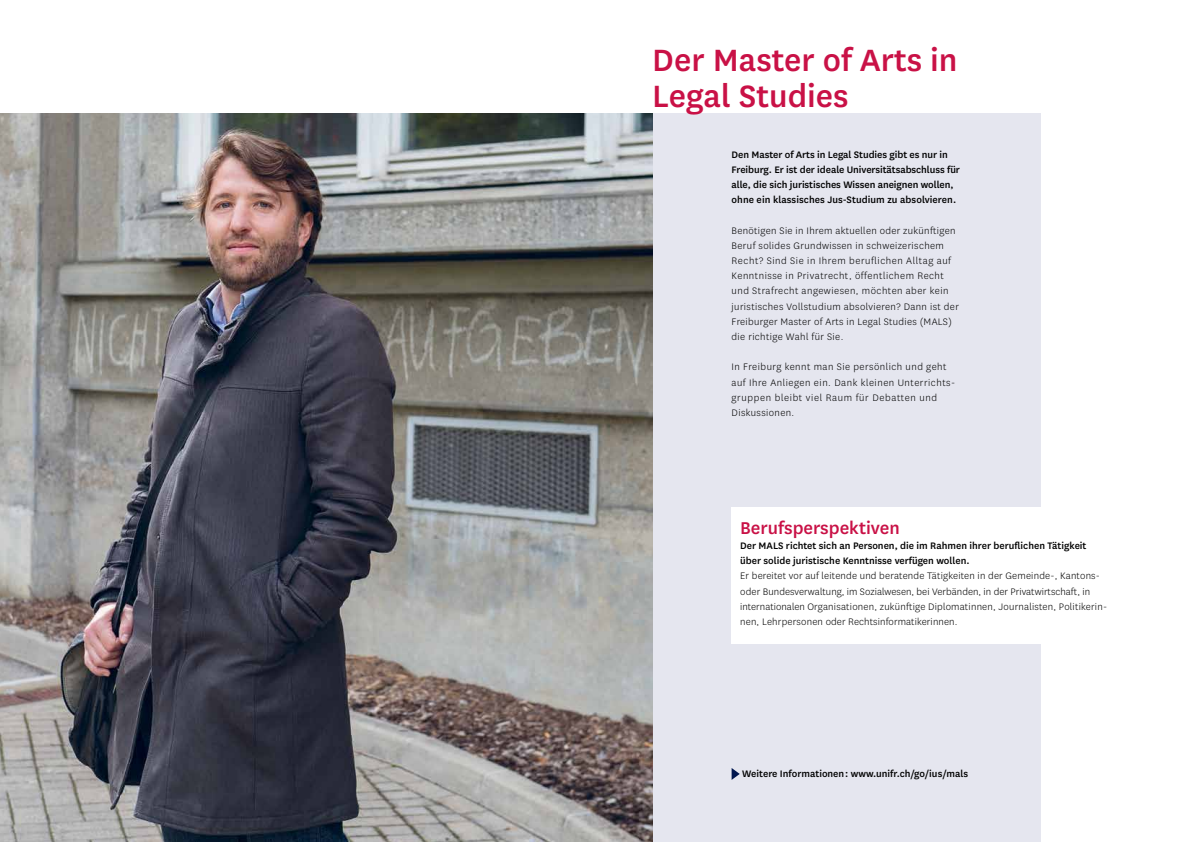
<style>
.page{position:relative;width:1191px;height:842px;background:#fff}
.page>*{position:absolute;margin:0;border:0;box-sizing:border-box;transform-origin:0 0}
.t1{font:500 36px/36px "National Uni Fr";color:#c91146}
.t2{font:500 20px "National Uni Fr";color:#c91146}
.t3{font:500 11px/15.2px "National Uni Fr";color:#000}
.t4{font:300 11px/15.2px "National Uni Fr";letter-spacing:.03em;color:#000}
.t5{font:300 11px/15.2px "National Uni Fr";letter-spacing:.01em;color:#000}
.t6{font:300 11px/15.2px "National Uni Fr";letter-spacing:.05em;color:#000}
</style>
<div class="page">
<div style="left:652px;top:113px;width:388px;height:729px;background:#e5e6ef"></div>
<div style="left:731px;top:507px;width:389px;height:137px;background:#fff"></div>
<img style="left:0;top:113px;width:652px;height:729px">
<svg style="left:731px;top:768px;width:8px;height:12px"></svg>
<h1 class="t1" style="left:652px;top:40px;width:307px">Der Master of Arts in<br>Legal Studies</h1>
<p class="t3" style="left:731px;top:146px;width:230px">Den Master of Arts in Legal Studies gibt es nur in Freiburg. Er ist der ideale Universitätsabschluss für alle, die sich juristisches Wissen aneignen wollen, ohne ein klassisches Jus-Studium zu absolvieren.</p>
<p class="t4" style="left:731px;top:222px;width:229px">Benötigen Sie in Ihrem aktuellen oder zukünftigen Beruf solides Grundwissen in schweizerischem Recht? Sind Sie in Ihrem beruflichen Alltag auf Kenntnisse in Privatrecht, öffentlichem Recht und Strafrecht angewiesen, möchten aber kein juristisches Vollstudium absolvieren? Dann ist der Freiburger Master of Arts in Legal Studies (MALS) die richtige Wahl für Sie.</p>
<p class="t6" style="left:731px;top:359px;width:225px">In Freiburg kennt man Sie persönlich und geht auf Ihre Anliegen ein. Dank kleinen Unterrichts&shy;gruppen bleibt viel Raum für Debatten und Diskussionen.</p>
<h2 class="t2" style="left:740px;top:514px;width:161px">Berufsperspektiven</h2>
<p class="t3" style="left:740px;top:537px;width:348px">Der MALS richtet sich an Personen, die im Rahmen ihrer beruflichen Tätigkeit über solide juristische Kenntnisse verfügen wollen.</p>
<p class="t5" style="left:740px;top:568px;width:368px">Er bereitet vor auf leitende und beratende Tätigkeiten in der Gemeinde-, Kantons&shy;oder Bundesverwaltung, im Sozialwesen, bei Verbänden, in der Privatwirtschaft, in internationalen Organisationen, zukünftige Diplomatinnen, Journalisten, Politikerin&shy;nen, Lehrpersonen oder Rechtsinformatikerinnen.</p>
<p class="t3" style="left:742px;top:765px;width:227px">Weitere Informationen : www.unifr.ch/go/ius/mals</p>
</div>
